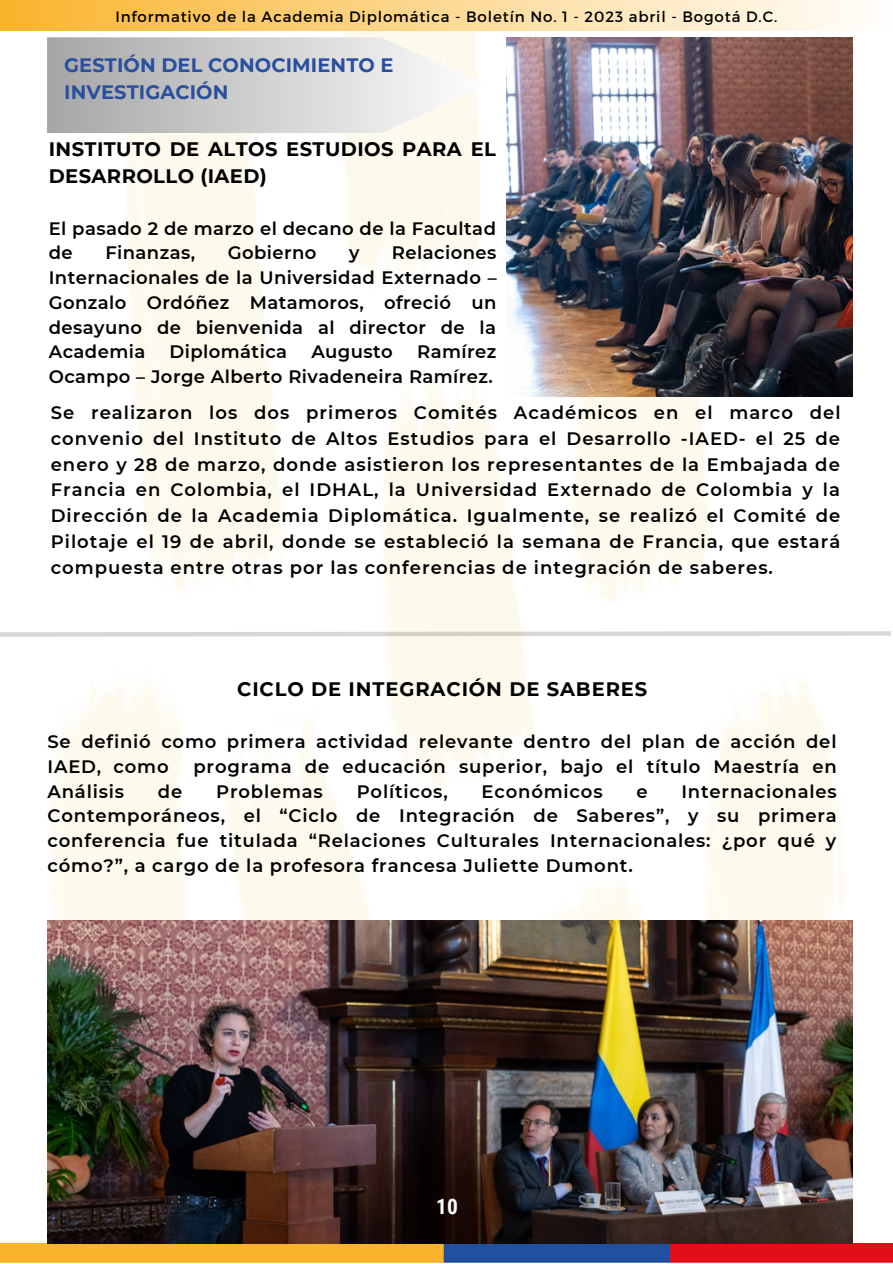
<style>
.page{position:relative;width:893px;height:1264px;background:#fff}
.page>*{position:absolute;margin:0;border:0;box-sizing:border-box;transform-origin:0 0}
.t1{font:700 21.3px "Roboto Condensed";color:#fff}
.t2{font:700 19.5px/27px "Montserrat";letter-spacing:.02em;color:#000}
.t3{font:700 19.5px "Montserrat";letter-spacing:.045em;color:#000}
.t4{font:700 19.35px/27px "Montserrat";letter-spacing:.005em;color:#2a4f9e}
.t5{font:600 18px/24.8px "Montserrat";letter-spacing:.045em;color:#000;text-align:justify}
.t6{font:600 18px/24.8px "Montserrat";letter-spacing:.025em;color:#000}
.t7{font:15px "Montserrat";letter-spacing:.055em;color:#000}
</style>
<div class="page">
<img style="left:52px;top:31px;width:798px;height:889px">
<svg style="left:47px;top:37px;width:440px;height:96px;background:#d1d1d0"></svg>
<img style="left:506px;top:37px;width:346px;height:359px">
<svg style="left:0;top:629px;width:891px;height:10px"></svg>
<img style="left:0;top:1243px;width:892px;height:19px">
<img style="left:146px;top:1243px;width:523px;height:19px">
<img style="left:47px;top:920px;width:805px;height:323px">
<div style="left:0;top:0;width:892px;height:31px;background:linear-gradient(to right,#fab42c,#fffefd)"></div>
<p class="t7" style="left:115px;top:7px;width:663px">Informativo de la Academia Diplomática - Boletín No. 1 - 2023 abril - Bogotá D.C.</p>
<p class="t4" style="left:64px;top:51px;width:331px">GESTIÓN DEL CONOCIMIENTO E<br>INVESTIGACIÓN</p>
<p class="t2" style="left:49px;top:135px;width:448px">INSTITUTO DE ALTOS ESTUDIOS PARA EL<br>DESARROLLO (IAED)</p>
<p class="t6" style="left:49px;top:216px;width:448px">El pasado 2 de marzo el decano de la Facultad de</p>
<p class="t5" style="left:49px;top:240px;width:449px;text-indent:343px">Relaciones Internacionales de la Universidad Externado – Gonzalo Ordóñez Matamoros, ofreció un desayuno de bienvenida al director de la Academia</p>
<p class="t6" style="left:105px;top:240px;width:91px">Finanzas,</p>
<p class="t6" style="left:228px;top:240px;width:90px">Gobierno</p>
<p class="t5" style="left:349px;top:240px;width:12px">y</p>
<p class="t6" style="left:169px;top:339px;width:119px">Diplomática</p>
<p class="t6" style="left:311px;top:339px;width:83px">Augusto</p>
<p class="t6" style="left:49px;top:339px;width:449px;text-align:right">Ramírez<br>Ocampo – Jorge Alberto Rivadeneira Ramírez.</p>
<p class="t5" style="left:51px;top:399px;width:791px;line-height:25.8px">Se realizaron los dos primeros Comités Académicos en el marco del convenio del Instituto de Altos Estudios para el Desarrollo -IAED- el 25 de enero y 28 de marzo, donde asistieron los representantes de la Embajada de Francia en Colombia, el IDHAL, la Universidad Externado de Colombia y la Dirección de la Academia Diplomática. Igualmente, se realizó el Comité de Pilotaje el 19 de abril, donde se estableció la semana de Francia, que estará compuesta entre otras por las conferencias de integración de saberes.</p>
<p class="t3" style="left:237px;top:677px;width:411px">CICLO DE INTEGRACIÓN DE SABERES</p>
<p class="t5" style="left:47px;top:729px;width:790px">Se definió como primera actividad relevante dentro del plan de acción del<br>IAED, como</p>
<p class="t5" style="left:193px;top:754px;width:645px">programa de educación superior, bajo el título Maestría en</p>
<p class="t5" style="left:47px;top:778px;width:78px">Análisis</p>
<p class="t5" style="left:158px;top:778px;width:26px">de</p>
<p class="t5" style="left:216px;top:778px;width:108px">Problemas</p>
<p class="t5" style="left:356px;top:778px;width:93px">Políticos,</p>
<p class="t5" style="left:481px;top:778px;width:122px">Económicos</p>
<p class="t5" style="left:636px;top:778px;width:13px">e</p>
<p class="t5" style="left:47px;top:778px;width:790px;text-indent:634px">Internacionales Contemporáneos, el “Ciclo de Integración de Saberes”, y su primera conferencia fue titulada “Relaciones Culturales Internacionales: ¿por qué y cómo?”, a cargo de la profesora francesa Juliette Dumont.</p>
<p class="t1" style="left:436px;top:1194px;width:23px">10</p>
</div>
